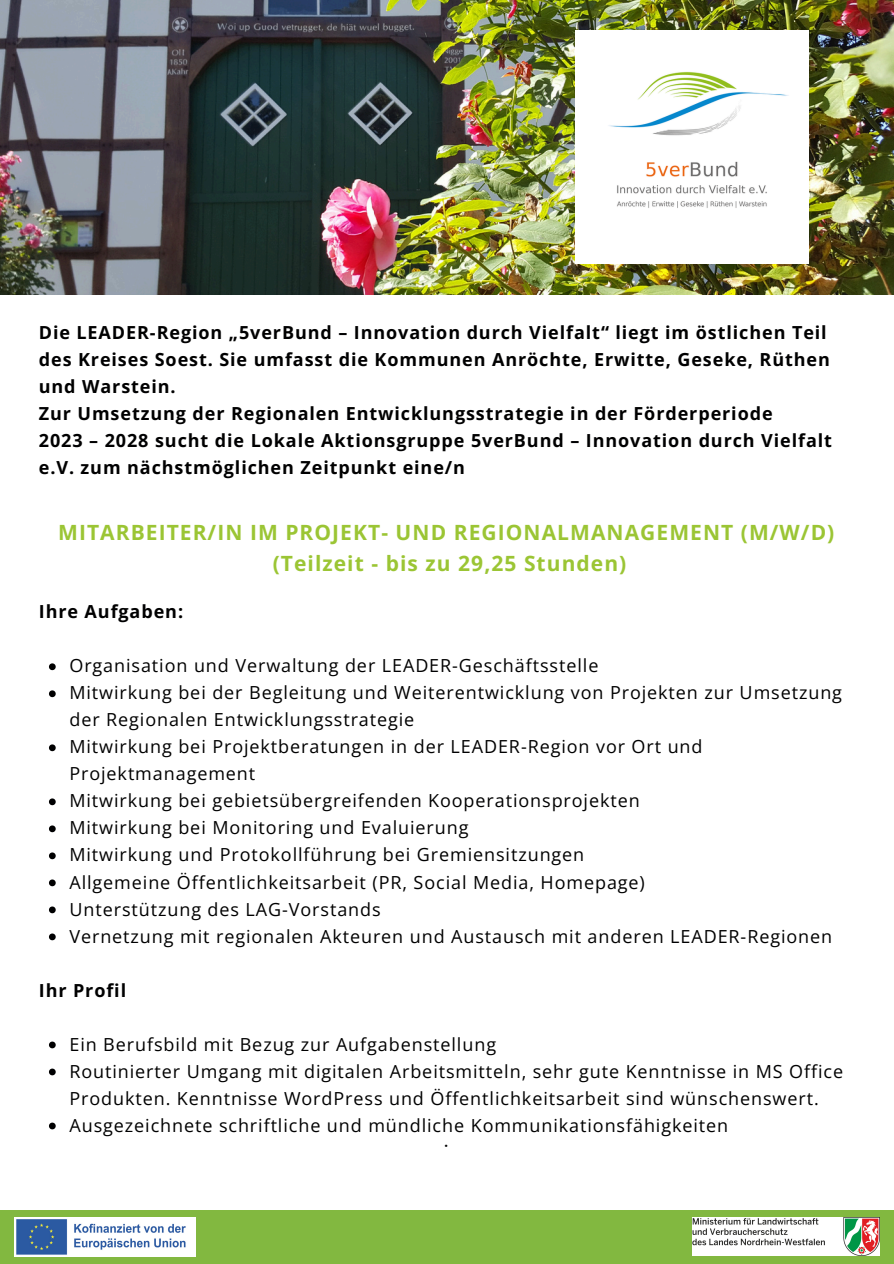
<style>
.page{position:relative;width:894px;height:1264px;background:#fff}
.page>*{position:absolute;margin:0;border:0;box-sizing:border-box;transform-origin:0 0}
.t1{font:700 21px/31.5px "Open Sans";letter-spacing:.05em;color:#9bc534;text-align:center}
.t2{font:18px/27px "Open Sans";letter-spacing:.05em;color:#000001}
.t3{font:700 18px/27px "Open Sans";letter-spacing:.05em;color:#000001}
.t4{font:16.2px "Source Serif Pro";color:#000001}
</style>
<div class="page">
<img style="left:0;top:0;width:893px;height:295px">
<div style="left:0;top:1210px;width:893px;height:53px;background:#82b840"></div>
<img style="left:575px;top:31px;width:233px;height:233px">
<img style="left:692px;top:1217px;width:187px;height:38px">
<img style="left:15px;top:1217px;width:181px;height:39px">
<p class="t3" style="left:39px;top:319px;width:794px">Die LEADER-Region „5verBund – Innovation durch Vielfalt“ liegt im östlichen Teil des Kreises Soest. Sie umfasst die Kommunen Anröchte, Erwitte, Geseke, Rüthen und Warstein.<br>Zur Umsetzung der Regionalen Entwicklungsstrategie in der Förderperiode<br>2023 – 2028 sucht die Lokale Aktionsgruppe 5verBund – Innovation durch Vielfalt e.V. zum nächstmöglichen Zeitpunkt eine/n</p>
<p class="t1" style="left:58px;top:515px;width:777px">MITARBEITER/IN IM PROJEKT- UND REGIONALMANAGEMENT (M/W/D) (Teilzeit - bis zu 29,25 Stunden)</p>
<p class="t3" style="left:39px;top:598px;width:146px">Ihre Aufgaben:</p>
<p class="t2" style="left:69px;top:652px;width:774px">Organisation und Verwaltung der LEADER-Geschäftsstelle<br>Mitwirkung bei der Begleitung und Weiterentwicklung von Projekten zur Umsetzung der Regionalen Entwicklungsstrategie<br>Mitwirkung bei Projektberatungen in der LEADER-Region vor Ort und Projektmanagement<br>Mitwirkung bei gebietsübergreifenden Kooperationsprojekten<br>Mitwirkung bei Monitoring und Evaluierung<br>Mitwirkung und Protokollführung bei Gremiensitzungen<br>Allgemeine Öffentlichkeitsarbeit (PR, Social Media, Homepage)<br>Unterstützung des LAG-Vorstands<br>Vernetzung mit regionalen Akteuren und Austausch mit anderen LEADER-Regionen</p>
<p class="t3" style="left:39px;top:976px;width:89px">Ihr Profil</p>
<p class="t2" style="left:69px;top:1030px;width:775px">Ein Berufsbild mit Bezug zur Aufgabenstellung<br>Routinierter Umgang mit digitalen Arbeitsmitteln, sehr gute Kenntnisse in MS Office Produkten. Kenntnisse WordPress und Öffentlichkeitsarbeit sind wünschenswert.<br>Ausgezeichnete schriftliche und mündliche Kommunikationsfähigkeiten</p>
<p class="t4" style="left:444px;top:1135px;width:6px">·</p>
</div>
